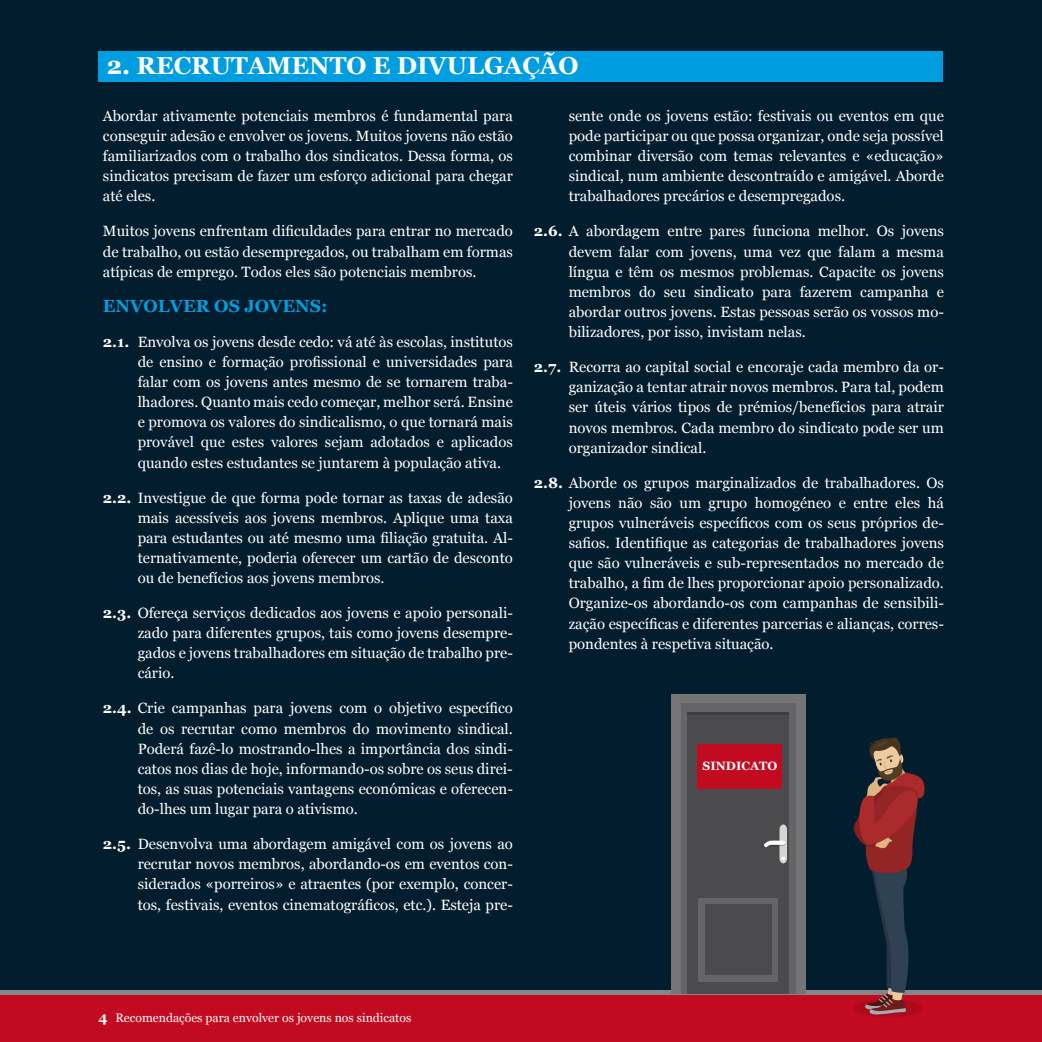
<style>
.page{position:relative;width:1042px;height:1042px;background:#021d2e}
.page>*{position:absolute;margin:0;border:0;box-sizing:border-box;transform-origin:0 0}
.t1{font:700 24.5px "Georgia";color:#fff}
.t2{font:700 17.5px "Georgia";color:#009ee0}
.t3{font:14.88px/20.1px "Georgia";color:#fff;text-align:justify}
.t4{font:12.25px "Georgia";color:#fff}
.t5{font:700 12.08px "Georgia";color:#fff}
.s1{font-weight:700}
.s2{font-weight:700;font-size:14px}
</style>
<div class="page">
<div style="left:98px;top:52px;width:844px;height:30px;background:#009ee0"></div>
<div style="left:0;top:994px;width:1042px;height:48px;background:#c20b21"></div>
<hr style="left:0;top:990px;width:1042px;height:4px;background:#848687">
<div style="left:671px;top:694px;width:134px;height:300px;background:#757577"></div>
<div style="left:681px;top:703px;width:114px;height:291px;background:#646567"></div>
<div style="left:687px;top:712px;width:102px;height:282px;background:#4b4b4d"></div>
<div style="left:699px;top:898px;width:79px;height:83px;background:#646567"></div>
<div style="left:705px;top:904px;width:66px;height:71px;background:#4b4b4d"></div>
<hr style="left:687px;top:712px;width:102px;height:3px;background:#000">
<svg style="left:764px;top:824px;width:23px;height:39px"></svg>
<div style="left:853px;top:999px;width:69px;height:18px;background:#ae091d;border-radius:50%"></div>
<svg style="left:853px;top:737px;width:73px;height:279px"></svg>
<div style="left:697px;top:744px;width:84px;height:44px;background:#c20b21"></div>
<h1 class="t1" style="left:107px;top:47px;width:473px">2. RECRUTAMENTO E DIVULGAÇÃO</h1>
<p class="t3" style="left:103px;top:105px;width:411px">Abordar ativamente potenciais membros é fundamental para conseguir adesão e envolver os jovens. Muitos jovens não estão familiarizados com o trabalho dos sindicatos. Dessa forma, os sindicatos precisam de fazer um esforço adicional para chegar até eles.</p>
<p class="t3" style="left:103px;top:221px;width:411px">Muitos jovens enfrentam dificuldades para entrar no mercado de trabalho, ou estão desempregados, ou trabalham em formas atípicas de emprego. Todos eles são potenciais membros.</p>
<p class="t2" style="left:103px;top:292px;width:226px">ENVOLVER OS JOVENS:</p>
<p class="t3" style="left:138px;top:331px;width:377px;text-indent:-35px"><span class="s1">2.1.</span> Envolva os jovens desde cedo: vá até às escolas, institutos de ensino e formação profissional e universidades para falar com os jovens antes mesmo de se tornarem traba&shy;lhadores. Quanto mais cedo começar, melhor será. Ensine e promova os valores do sindicalismo, o que tornará mais provável que estes valores sejam adotados e aplicados quando estes estudantes se juntarem à população ativa.</p>
<p class="t3" style="left:138px;top:487px;width:377px;text-indent:-35px"><span class="s1">2.2.</span> Investigue de que forma pode tornar as taxas de adesão mais acessíveis aos jovens membros. Aplique uma taxa para estudantes ou até mesmo uma filiação gratuita. Al&shy;ternativamente, poderia oferecer um cartão de desconto ou de benefícios aos jovens membros.</p>
<p class="t3" style="left:138px;top:602px;width:377px;text-indent:-35px"><span class="s1">2.3.</span> Ofereça serviços dedicados aos jovens e apoio personali&shy;zado para diferentes grupos, tais como jovens desempre&shy;gados e jovens trabalhadores em situação de trabalho pre&shy;cário.</p>
<p class="t3" style="left:138px;top:697px;width:377px;text-indent:-35px"><span class="s1">2.4.</span> Crie campanhas para jovens com o objetivo específico de os recrutar como membros do movimento sindical.<br>Poderá fazê-lo mostrando-lhes a importância dos sindi&shy;catos nos dias de hoje, informando-os sobre os seus direi&shy;tos, as suas potenciais vantagens económicas e oferecen&shy;do-lhes um lugar para o ativismo.</p>
<p class="t3" style="left:138px;top:833px;width:377px;text-indent:-35px"><span class="s1">2.5.</span> Desenvolva uma abordagem amigável com os jovens ao recrutar novos membros, abordando-os em eventos con&shy;siderados «porreiros» e atraentes (por exemplo, concer&shy;tos, festivais, eventos cinematográficos, etc.). Esteja pre-</p>
<p class="t3" style="left:569px;top:105px;width:377px">sente onde os jovens estão: festivais ou eventos em que pode participar ou que possa organizar, onde seja possível combinar diversão com temas relevantes e «educação» sindical, num ambiente descontraído e amigável. Aborde trabalhadores precários e desempregados.</p>
<p class="t3" style="left:569px;top:221px;width:377px;text-indent:-35px"><span class="s1">2.6.</span> A abordagem entre pares funciona melhor. Os jovens devem falar com jovens, uma vez que falam a mesma língua e têm os mesmos problemas. Capacite os jovens membros do seu sindicato para fazerem campanha e abordar outros jovens. Estas pessoas serão os vossos mo&shy;bilizadores, por isso, invistam nelas.</p>
<p class="t3" style="left:569px;top:356px;width:377px;text-indent:-35px"><span class="s1">2.7.</span> Recorra ao capital social e encoraje cada membro da or&shy;ganização a tentar atrair novos membros. Para tal, podem ser úteis vários tipos de prémios/benefícios para atrair novos membros. Cada membro do sindicato pode ser um organizador sindical.</p>
<p class="t3" style="left:569px;top:472px;width:377px;text-indent:-35px"><span class="s1">2.8.</span> Aborde os grupos marginalizados de trabalhadores. Os jovens não são um grupo homogéneo e entre eles há grupos vulneráveis específicos com os seus próprios de&shy;safios. Identifique as categorias de trabalhadores jovens que são vulneráveis e sub-representados no mercado de trabalho, a fim de lhes proporcionar apoio personalizado.<br>Organize-os abordando-os com campanhas de sensibili&shy;zação específicas e diferentes parcerias e alianças, corres&shy;pondentes à respetiva situação.</p>
<p class="t5" style="left:702px;top:757px;width:76px">SINDICATO</p>
<p class="t4" style="left:98px;top:1008px;width:314px"><span class="s2">4</span> Recomendações para envolver os jovens nos sindicatos</p>
</div>
